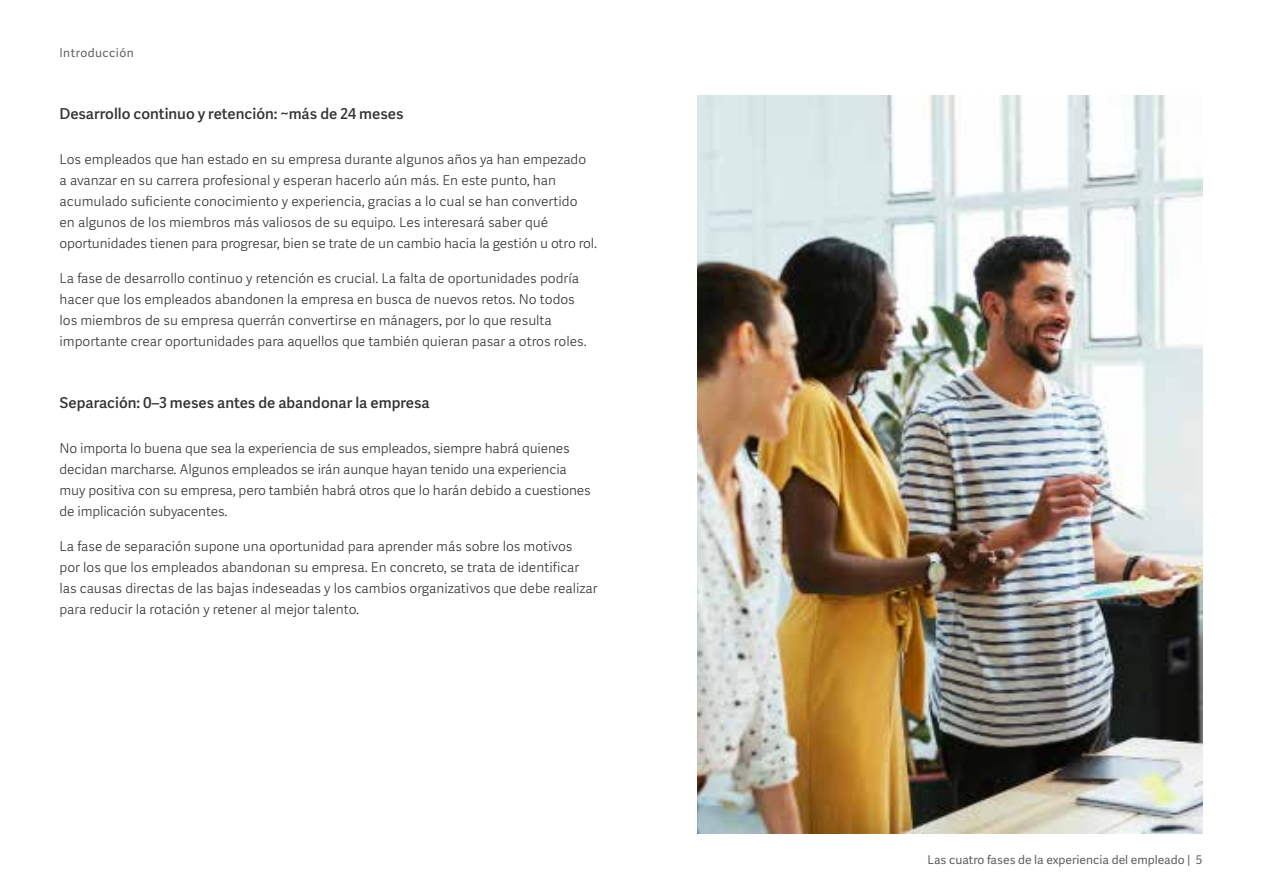
<style>
.page{position:relative;width:1263px;height:893px;background:#fff}
.page>*{position:absolute;margin:0;border:0;box-sizing:border-box;transform-origin:0 0}
.t1{font:500 15px "Workday Adelle Sans";color:#333}
.t2{font:300 13.5px/21px "Workday Adelle Sans";color:#333}
.t3{font:12px "Workday Adelle Sans";color:#616161}
.t4{font:12px "Workday Adelle Sans";letter-spacing:.035em;color:#616161}
</style>
<div class="page">
<img style="left:698px;top:95px;width:504px;height:738px">
<p class="t4" style="left:60px;top:45px;width:76px">Introducción</p>
<p class="t1" style="left:60px;top:105px;width:345px">Desarrollo continuo y retención: ~más de 24 meses</p>
<p class="t2" style="left:60px;top:149px;width:539px">Los empleados que han estado en su empresa durante algunos años ya han empezado<br>a avanzar en su carrera profesional y esperan hacerlo aún más. En este punto, han acumulado suficiente conocimiento y experiencia, gracias a lo cual se han convertido<br>en algunos de los miembros más valiosos de su equipo. Les interesará saber qué oportunidades tienen para progresar, bien se trate de un cambio hacia la gestión u otro rol.</p>
<p class="t2" style="left:60px;top:268px;width:529px">La fase de desarrollo continuo y retención es crucial. La falta de oportunidades podría hacer que los empleados abandonen la empresa en busca de nuevos retos. No todos los miembros de su empresa querrán convertirse en mánagers, por lo que resulta importante crear oportunidades para aquellos que también quieran pasar a otros roles.</p>
<p class="t1" style="left:60px;top:394px;width:372px">Separación: 0–3 meses antes de abandonar la empresa</p>
<p class="t2" style="left:60px;top:438px;width:533px">No importa lo buena que sea la experiencia de sus empleados, siempre habrá quienes decidan marcharse. Algunos empleados se irán aunque hayan tenido una experiencia muy positiva con su empresa, pero también habrá otros que lo harán debido a cuestiones de implicación subyacentes.</p>
<p class="t2" style="left:60px;top:536px;width:539px">La fase de separación supone una oportunidad para aprender más sobre los motivos<br>por los que los empleados abandonan su empresa. En concreto, se trata de identificar las causas directas de las bajas indeseadas y los cambios organizativos que debe realizar para reducir la rotación y retener al mejor talento.</p>
<p class="t3" style="left:927px;top:853px;width:276px">Las cuatro fases de la experiencia del empleado | 5</p>
</div>
